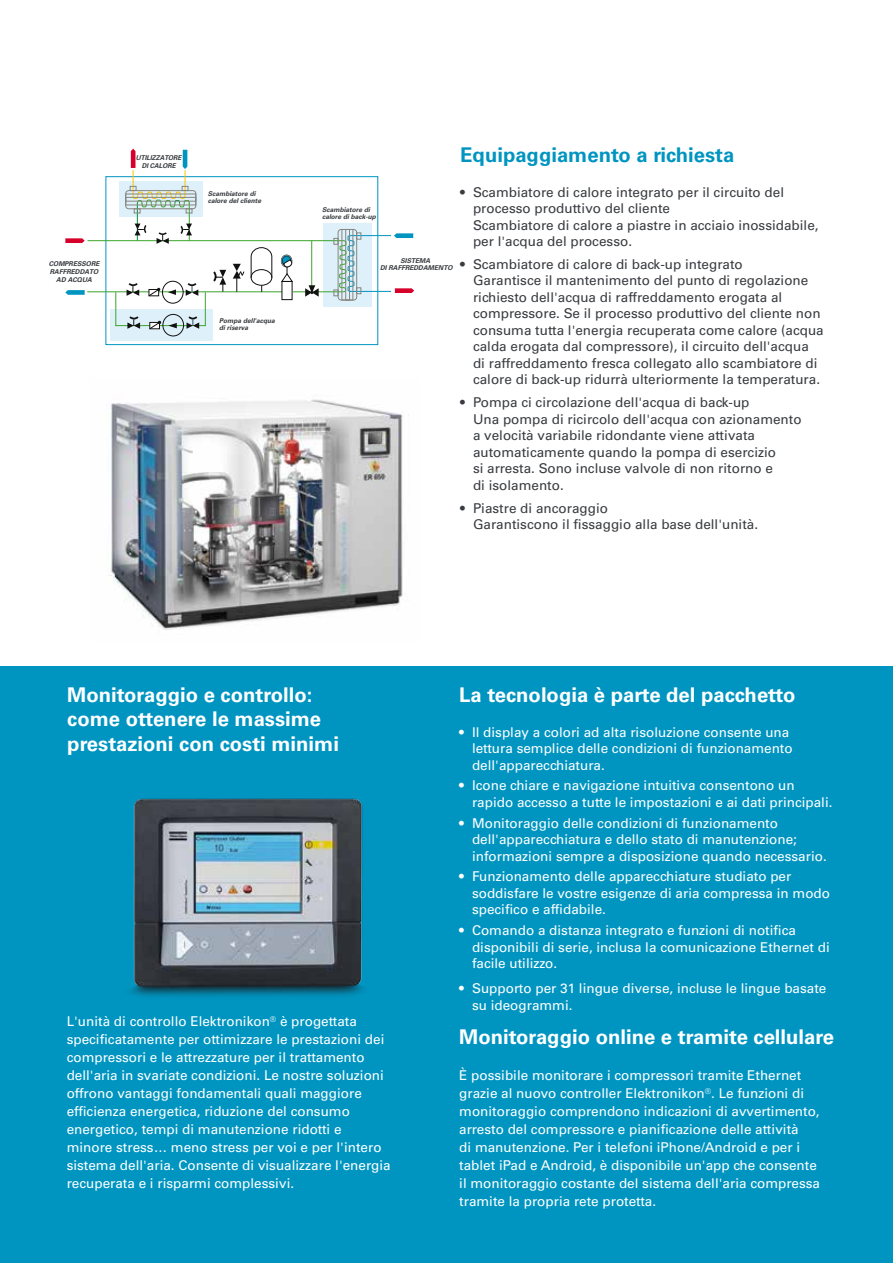
<style>
.page{position:relative;width:893px;height:1263px;background:#fff}
.page>*{position:absolute;margin:0;border:0;box-sizing:border-box;transform-origin:0 0}
.t1{font:700 20.25px/24.3px "Univers LT Std";color:#fff}
.t2{font:700 20.25px "Univers LT Std";color:#0095c1}
.t3{font:13.5px/18px "Univers LT Std";color:#fff}
.t4{font:13.5px/16.5px "Univers LT Std";color:#383b3f}
.t5{font:italic 700 6.6px/6.6px "Univers LT Std";color:#383b3f}
</style>
<div class="page">
<img style="left:110px;top:399px;width:299px;height:231px">
<hr style="left:311px;top:241px;width:1px;height:51px;background:#3ba42b">
<div style="left:106px;top:176px;width:272px;height:169px;border:1px solid #0095c1"></div>
<svg style="left:119px;top:181px;width:84px;height:36px"></svg>
<hr style="left:137px;top:203px;width:1px;height:38px;background:#009037">
<svg style="left:111px;top:309px;width:102px;height:31px;background:#d9ecf4"></svg>
<hr style="left:115px;top:325px;width:91px;height:1px;background:#3ba42b">
<svg style="left:168px;top:323px;width:9px;height:5px"></svg>
<svg style="left:127px;top:316px;width:13px;height:13px"></svg>
<svg style="left:187px;top:316px;width:12px;height:13px"></svg>
<svg style="left:149px;top:321px;width:12px;height:8px"></svg>
<div style="left:163px;top:314px;width:21px;height:22px;border:1px solid #111211;border-radius:50%"></div>
<div style="left:323px;top:224px;width:49px;height:83px;background:#def1fa"></div>
<svg style="left:135px;top:224px;width:11px;height:11px"></svg>
<hr style="left:87px;top:292px;width:256px;height:1px;background:#3ba42b">
<svg style="left:305px;top:285px;width:14px;height:12px"></svg>
<svg style="left:233px;top:264px;width:11px;height:28px"></svg>
<hr style="left:88px;top:240px;width:255px;height:1px;background:#3ba42b">
<hr style="left:189px;top:203px;width:1px;height:38px;background:#3ba42b">
<div style="left:282px;top:281px;width:10px;height:19px;background:#fff"></div>
<svg style="left:281px;top:255px;width:12px;height:27px"></svg>
<hr style="left:351px;top:235px;width:40px;height:1px;background:#0095c1">
<hr style="left:350px;top:291px;width:41px;height:1px;background:#0095c1">
<hr style="left:205px;top:292px;width:1px;height:34px;background:#3ba42b">
<svg style="left:180px;top:224px;width:12px;height:11px"></svg>
<svg style="left:157px;top:232px;width:12px;height:12px"></svg>
<svg style="left:127px;top:283px;width:12px;height:13px"></svg>
<svg style="left:186px;top:283px;width:12px;height:13px"></svg>
<svg style="left:148px;top:288px;width:12px;height:8px"></svg>
<div style="left:162px;top:281px;width:21px;height:22px;border:1px solid #111211;border-radius:50%"></div>
<svg style="left:168px;top:289px;width:8px;height:6px"></svg>
<hr style="left:116px;top:292px;width:1px;height:34px;background:#3ba42b">
<div style="left:345px;top:229px;width:5px;height:71px;border:1px solid #878580"></div>
<div style="left:338px;top:229px;width:19px;height:71px;border:1px solid #878580;border-radius:3px"></div>
<div style="left:342px;top:229px;width:11px;height:71px;border:1px solid #878580"></div>
<svg style="left:334px;top:233px;width:27px;height:63px"></svg>
<div style="left:126px;top:197px;width:70px;height:4px;border:1px solid #878580"></div>
<div style="left:126px;top:190px;width:70px;height:19px;border:1px solid #878580;border-radius:3px"></div>
<div style="left:126px;top:194px;width:70px;height:11px;border:1px solid #878580"></div>
<div style="left:251px;top:269px;width:21px;height:16px;border:1px solid #111211;border-radius:50%"></div>
<svg style="left:251px;top:247px;width:21px;height:31px"></svg>
<svg style="left:395px;top:288px;width:19px;height:5px"></svg>
<svg style="left:65px;top:238px;width:20px;height:5px"></svg>
<svg style="left:65px;top:290px;width:20px;height:5px"></svg>
<svg style="left:130px;top:149px;width:62px;height:64px"></svg>
<svg style="left:394px;top:233px;width:19px;height:5px"></svg>
<svg style="left:213px;top:270px;width:13px;height:22px"></svg>
<div style="left:1px;top:667px;width:892px;height:596px;background:#0095c1"></div>
<img style="left:130px;top:798px;width:234px;height:199px">
<h1 class="t2" style="left:460px;top:143px;width:276px">Equipaggiamento a richiesta</h1>
<p class="t4" style="left:473px;top:184px;width:347px;text-indent:-13px">• Scambiatore di calore integrato per il circuito del processo produttivo del cliente<br>Scambiatore di calore a piastre in acciaio inossidabile, per l'acqua del processo.</p>
<p class="t4" style="left:473px;top:256px;width:352px;text-indent:-13px">• Scambiatore di calore di back-up integrato<br>Garantisce il mantenimento del punto di regolazione richiesto dell'acqua di raffreddamento erogata al compressore. Se il processo produttivo del cliente non consuma tutta l'energia recuperata come calore (acqua calda erogata dal compressore), il circuito dell'acqua di raffreddamento fresca collegato allo scambiatore di calore di back-up ridurrà ulteriormente la temperatura.</p>
<p class="t4" style="left:473px;top:394px;width:330px;text-indent:-13px">• Pompa ci circolazione dell'acqua di back-up<br>Una pompa di ricircolo dell'acqua con azionamento a velocità variabile ridondante viene attivata automaticamente quando la pompa di esercizio<br>si arresta. Sono incluse valvole di non ritorno e<br>di isolamento.</p>
<p class="t4" style="left:473px;top:500px;width:287px;text-indent:-13px">• Piastre di ancoraggio<br>Garantiscono il fissaggio alla base dell'unità.</p>
<p class="t5" style="left:136px;top:154px;width:47px;line-height:7.6px;text-align:center">UTILIZZATORE<br>DI CALORE</p>
<p class="t5" style="left:208px;top:191px;width:55px">Scambiatore di calore del cliente</p>
<p class="t5" style="left:322px;top:207px;width:55px">Scambiatore di calore di back-up</p>
<p class="t5" style="left:49px;top:260px;width:52px;line-height:7.6px;text-align:center">COMPRESSORE<br>RAFFREDDATO<br>AD ACQUA</p>
<p class="t5" style="left:380px;top:257px;width:74px;line-height:7.1px;text-align:center">SISTEMA<br>DI RAFFREDDAMENTO</p>
<p class="t5" style="left:219px;top:317px;width:57px">Pompa dell'acqua di riserva</p>
<h1 class="t1" style="left:67px;top:683px;width:273px">Monitoraggio e controllo: come ottenere le massime prestazioni con costi minimi</h1>
<p class="t3" style="left:67px;top:1012px;width:326px">L'unità di controllo Elektronikon<sup>®</sup> è progettata specificatamente per ottimizzare le prestazioni dei compressori e le attrezzature per il trattamento dell'aria in svariate condizioni. Le nostre soluzioni offrono vantaggi fondamentali quali maggiore efficienza energetica, riduzione del consumo energetico, tempi di manutenzione ridotti e<br>minore stress… meno stress per voi e per l'intero sistema dell'aria. Consente di visualizzare l'energia recuperata e i risparmi complessivi.</p>
<h1 class="t1" style="left:459px;top:683px;width:338px">La tecnologia è parte del pacchetto</h1>
<p class="t3" style="left:472px;top:724px;width:322px;line-height:16.5px;text-indent:-13px">• Il display a colori ad alta risoluzione consente una lettura semplice delle condizioni di funzionamento dell'apparecchiatura.</p>
<p class="t3" style="left:472px;top:777px;width:362px;line-height:16.5px;text-indent:-13px">• Icone chiare e navigazione intuitiva consentono un rapido accesso a tutte le impostazioni e ai dati principali.</p>
<p class="t3" style="left:472px;top:815px;width:356px;line-height:16.5px;text-indent:-13px">• Monitoraggio delle condizioni di funzionamento dell'apparecchiatura e dello stato di manutenzione; informazioni sempre a disposizione quando necessario.</p>
<p class="t3" style="left:472px;top:868px;width:360px;line-height:16.5px;text-indent:-13px">• Funzionamento delle apparecchiature studiato per soddisfare le vostre esigenze di aria compressa in modo specifico e affidabile.</p>
<p class="t3" style="left:472px;top:922px;width:359px;line-height:16.5px;text-indent:-13px">• Comando a distanza integrato e funzioni di notifica disponibili di serie, inclusa la comunicazione Ethernet di facile utilizzo.</p>
<p class="t3" style="left:472px;top:980px;width:356px;line-height:16.5px;text-indent:-13px">• Supporto per 31 lingue diverse, incluse le lingue basate su ideogrammi.</p>
<h1 class="t1" style="left:459px;top:1025px;width:376px">Monitoraggio online e tramite cellulare</h1>
<p class="t3" style="left:459px;top:1066px;width:362px">È possibile monitorare i compressori tramite Ethernet grazie al nuovo controller Elektronikon<sup>®</sup>. Le funzioni di monitoraggio comprendono indicazioni di avvertimento, arresto del compressore e pianificazione delle attività<br>di manutenzione. Per i telefoni iPhone/Android e per i tablet iPad e Android, è disponibile un'app che consente il monitoraggio costante del sistema dell'aria compressa tramite la propria rete protetta.</p>
</div>
